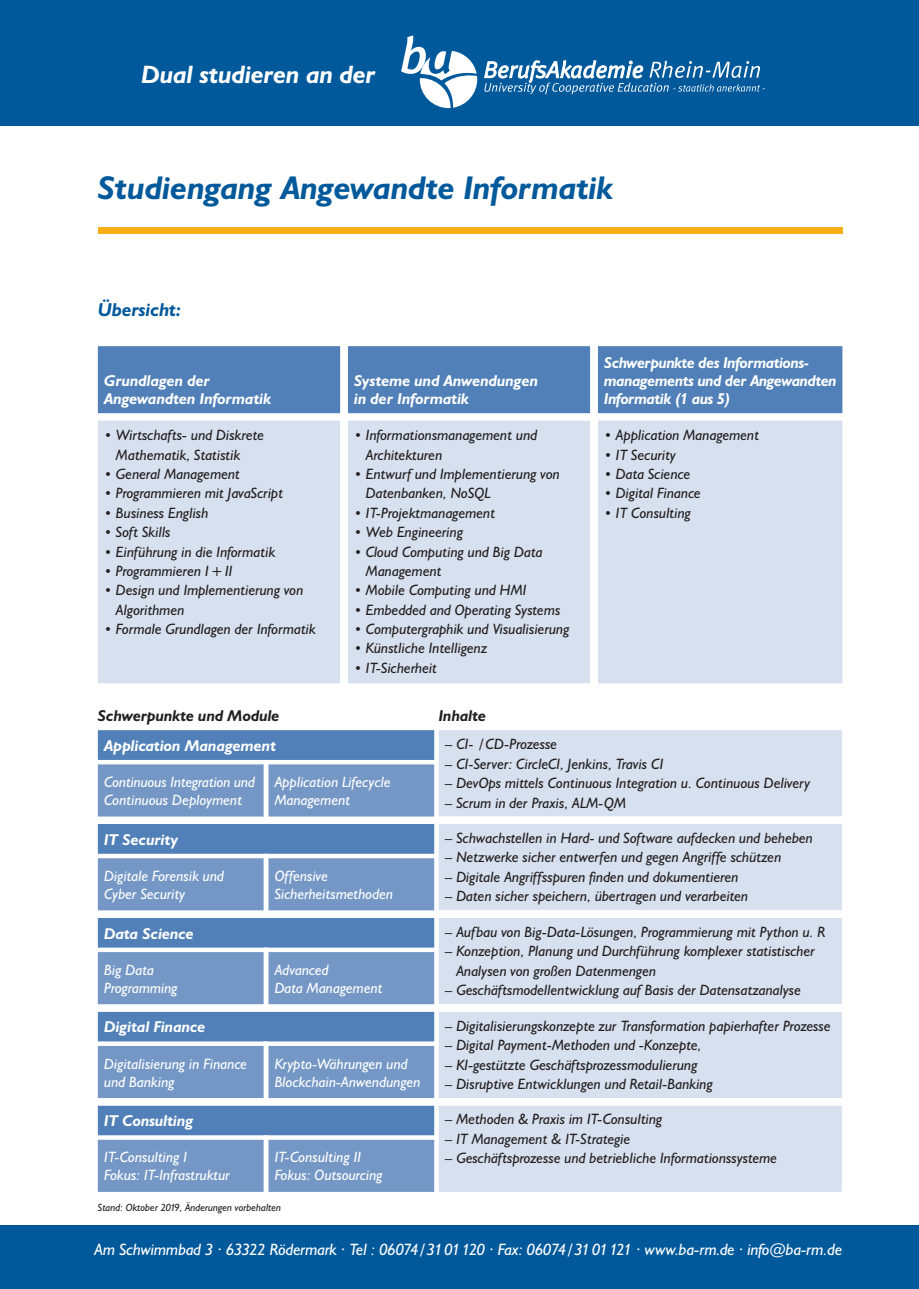
<style>
.page{position:relative;width:919px;height:1289px;background:#fff}
.page>*{position:absolute;margin:0;border:0;box-sizing:border-box;transform-origin:0 0}
.t1{font:italic 700 33px "Humanist 521 BT";color:#00599b}
.t2{font:italic 700 25.2px "Humanist 521 BT";letter-spacing:-.005em;color:#fff}
.t3{font:italic 700 18.75px "Humanist 521 BT";color:#00599b}
.t4{font:italic 16.5px "Humanist 521 BT";letter-spacing:-.01em;color:#fff}
.t5{font:italic 700 15.75px/18px "Humanist 521 BT";color:#fff}
.t6{font:italic 700 15.75px "Humanist 521 BT";color:#231f20}
.t7{font:italic 15px/19.4px "Humanist 521 BT";color:#231f20}
.t8{font:italic 15px/18px "Humanist 521 BT";color:#fff}
.t9{font:italic 10.5px "Humanist 521 BT";color:#231f20}
.s1{font-size:13.5px}
</style>
<div class="page">
<div style="left:98px;top:346px;width:744px;height:67px;background:#5080b7"></div>
<svg style="left:340px;top:346px;width:257px;height:68px;background:#5c88bc"></svg>
<div style="left:98px;top:420px;width:744px;height:263px;background:#d7e0ee"></div>
<div style="left:340px;top:420px;width:257px;height:263px;background:#d7e0ee"></div>
<div style="left:98px;top:730px;width:336px;height:30px;background:#5080b7"></div>
<div style="left:438px;top:730px;width:403px;height:461px;background:#d7e0ee"></div>
<svg style="left:98px;top:764px;width:336px;height:427px;background:#7a9cc7"></svg>
<svg style="left:264px;top:764px;width:4px;height:427px"></svg>
<svg style="left:438px;top:816px;width:403px;height:289px;background:#dbe3ef"></svg>
<div style="left:98px;top:227px;width:744px;height:7px;background:#f8af17"></div>
<div style="left:0;top:1225px;width:918px;height:63px;background:#00599b"></div>
<div style="left:0;top:0;width:918px;height:125px;background:#00599b"></div>
<svg style="left:401px;top:35px;width:76px;height:73px"></svg>
<svg style="left:484px;top:60px;width:280px;height:34px"></svg>
<h2 class="t2" style="left:134px;top:58px;width:236px">Dual studieren an der</h2>
<h2 class="t2" style="left:141px;top:58px;width:236px">Dual studieren an der</h2>
<h1 class="t1" style="left:98px;top:167px;width:517px">Studiengang Angewandte Informatik</h1>
<p class="t3" style="left:98px;top:298px;width:85px">Übersicht:</p>
<p class="t5" style="left:104px;top:371px;width:168px">Grundlagen der<br>Angewandten Informatik</p>
<p class="t5" style="left:354px;top:371px;width:185px">Systeme und Anwendungen in der Informatik</p>
<p class="t7" style="left:116px;top:425px;width:150px;text-indent:-12px"><span class="s1">•</span> Wirtschafts- und Diskrete<br>Mathematik, Statistik</p>
<p class="t7" style="left:104px;top:464px;width:137px"><span class="s1">•</span> General Management</p>
<p class="t7" style="left:104px;top:483px;width:181px"><span class="s1">•</span> Programmieren mit JavaScript</p>
<p class="t7" style="left:104px;top:503px;width:106px"><span class="s1">•</span> Business English</p>
<p class="t7" style="left:104px;top:522px;width:68px"><span class="s1">•</span> Soft Skills</p>
<p class="t7" style="left:104px;top:541px;width:173px"><span class="s1">•</span> Einführung in die Informatik</p>
<p class="t7" style="left:104px;top:561px;width:130px"><span class="s1">•</span> Programmieren I+II</p>
<p class="t7" style="left:116px;top:580px;width:189px;text-indent:-12px"><span class="s1">•</span> Design und Implementierung von<br>Algorithmen</p>
<p class="t7" style="left:104px;top:619px;width:213px"><span class="s1">•</span> Formale Grundlagen der Informatik</p>
<p class="t7" style="left:366px;top:425px;width:173px;text-indent:-12px"><span class="s1">•</span> Informationsmanagement und<br>Architekturen</p>
<p class="t7" style="left:366px;top:464px;width:195px;text-indent:-12px"><span class="s1">•</span> Entwurf und Implementierung von<br>Datenbanken, NoSQL</p>
<p class="t7" style="left:354px;top:503px;width:143px"><span class="s1">•</span> IT-Projektmanagement</p>
<p class="t7" style="left:354px;top:522px;width:111px"><span class="s1">•</span> Web Engineering</p>
<p class="t7" style="left:366px;top:541px;width:178px;text-indent:-12px"><span class="s1">•</span> Cloud Computing und Big Data<br>Management</p>
<p class="t7" style="left:354px;top:580px;width:174px"><span class="s1">•</span> Mobile Computing und HMI</p>
<p class="t7" style="left:354px;top:599px;width:208px"><span class="s1">•</span> Embedded and Operating Systems</p>
<p class="t7" style="left:354px;top:619px;width:217px"><span class="s1">•</span> Computergraphik und Visualisierung</p>
<p class="t7" style="left:354px;top:638px;width:135px"><span class="s1">•</span> Künstliche Intelligenz</p>
<p class="t7" style="left:354px;top:657px;width:85px"><span class="s1">•</span> IT-Sicherheit</p>
<p class="t5" style="left:604px;top:353px;width:234px">Schwerpunkte des Informations&shy;managements und der Angewandten<br>Informatik (1 aus 5)</p>
<p class="t7" style="left:604px;top:425px;width:157px"><span class="s1">•</span> Application Management</p>
<p class="t7" style="left:604px;top:445px;width:73px"><span class="s1">•</span> IT Security</p>
<p class="t7" style="left:604px;top:464px;width:88px"><span class="s1">•</span> Data Science</p>
<p class="t7" style="left:604px;top:483px;width:98px"><span class="s1">•</span> Digital Finance</p>
<p class="t7" style="left:604px;top:503px;width:88px"><span class="s1">•</span> IT Consulting</p>
<p class="t6" style="left:98px;top:705px;width:183px">Schwerpunkte und Module</p>
<p class="t6" style="left:438px;top:705px;width:49px">Inhalte</p>
<p class="t5" style="left:104px;top:736px;width:173px">Application Management</p>
<p class="t7" style="left:445px;top:734px;width:114px">– CI- /CD-Prozesse</p>
<p class="t7" style="left:445px;top:753px;width:220px">– CI-Server: CircleCI, Jenkins, Travis CI</p>
<p class="t7" style="left:445px;top:773px;width:366px">– DevOps mittels Continuous Integration u. Continuous Delivery</p>
<p class="t7" style="left:445px;top:792px;width:183px">– Scrum in der Praxis, ALM-QM</p>
<p class="t8" style="left:104px;top:772px;width:152px">Continuous Integration und<br>Continuous Deployment</p>
<p class="t8" style="left:275px;top:772px;width:118px">Application Lifecycle<br>Management</p>
<p class="t5" style="left:104px;top:830px;width:75px">IT Security</p>
<p class="t7" style="left:445px;top:828px;width:369px">– Schwachstellen in Hard- und Software aufdecken und beheben</p>
<p class="t7" style="left:445px;top:847px;width:338px">– Netzwerke sicher entwerfen und gegen Angriffe schützen</p>
<p class="t7" style="left:445px;top:867px;width:295px">– Digitale Angriffsspuren finden und dokumentieren</p>
<p class="t7" style="left:445px;top:886px;width:305px">– Daten sicher speichern, übertragen und verarbeiten</p>
<p class="t8" style="left:104px;top:866px;width:121px">Digitale Forensik und<br>Cyber Security</p>
<p class="t8" style="left:275px;top:866px;width:120px">Offensive<br>Sicherheitsmethoden</p>
<p class="t5" style="left:104px;top:924px;width:91px">Data Science</p>
<p class="t7" style="left:445px;top:921px;width:381px">– Aufbau von Big-Data-Lösungen, Programmierung mit Python u. R</p>
<p class="t7" style="left:456px;top:941px;width:360px;text-indent:-11px">– Konzeption, Planung und Durchführung komplexer statistischer<br>Analysen von großen Datenmengen</p>
<p class="t7" style="left:445px;top:980px;width:357px">– Geschäftsmodellentwicklung auf Basis der Datensatzanalyse</p>
<p class="t8" style="left:104px;top:960px;width:75px">Big Data<br>Programming</p>
<p class="t8" style="left:275px;top:960px;width:110px">Advanced<br>Data Management</p>
<p class="t5" style="left:104px;top:1018px;width:103px">Digital Finance</p>
<p class="t7" style="left:445px;top:1015px;width:387px">– Digitalisierungskonzepte zur Transformation papierhafter Prozesse</p>
<p class="t7" style="left:445px;top:1035px;width:258px">– Digital Payment-Methoden und -Konzepte,</p>
<p class="t7" style="left:445px;top:1054px;width:254px">– KI-gestützte Geschäftsprozessmodulierung</p>
<p class="t7" style="left:445px;top:1074px;width:269px">– Disruptive Entwicklungen und Retail-Banking</p>
<p class="t8" style="left:104px;top:1054px;width:144px">Digitalisierung in Finance und Banking</p>
<p class="t8" style="left:275px;top:1054px;width:147px">Krypto-Währungen und<br>Blockchain-Anwendungen</p>
<p class="t5" style="left:104px;top:1111px;width:91px">IT Consulting</p>
<p class="t7" style="left:445px;top:1109px;width:219px">– Methoden &amp; Praxis im IT-Consulting</p>
<p class="t7" style="left:445px;top:1128px;width:187px">– IT Management &amp; IT-Strategie</p>
<p class="t8" style="left:104px;top:1148px;width:84px">IT-Consulting I</p>
<p class="t7" style="left:445px;top:1148px;width:334px">– Geschäftsprozesse und betriebliche Informationssysteme</p>
<p class="t8" style="left:104px;top:1166px;width:127px">Fokus: IT-Infrastruktur</p>
<p class="t8" style="left:275px;top:1148px;width:110px">IT-Consulting II<br>Fokus: Outsourcing</p>
<p class="t9" style="left:98px;top:1200px;width:185px">Stand: Oktober 2019, Änderungen vorbehalten</p>
<p class="t4" style="left:95px;top:1238px;width:749px">Am Schwimmbad 3 · 63322 Rödermark · Tel : 06074/3101120 · Fax: 06074/3101121 · www.ba-rm.de · info@ba-rm.de</p>
</div>
